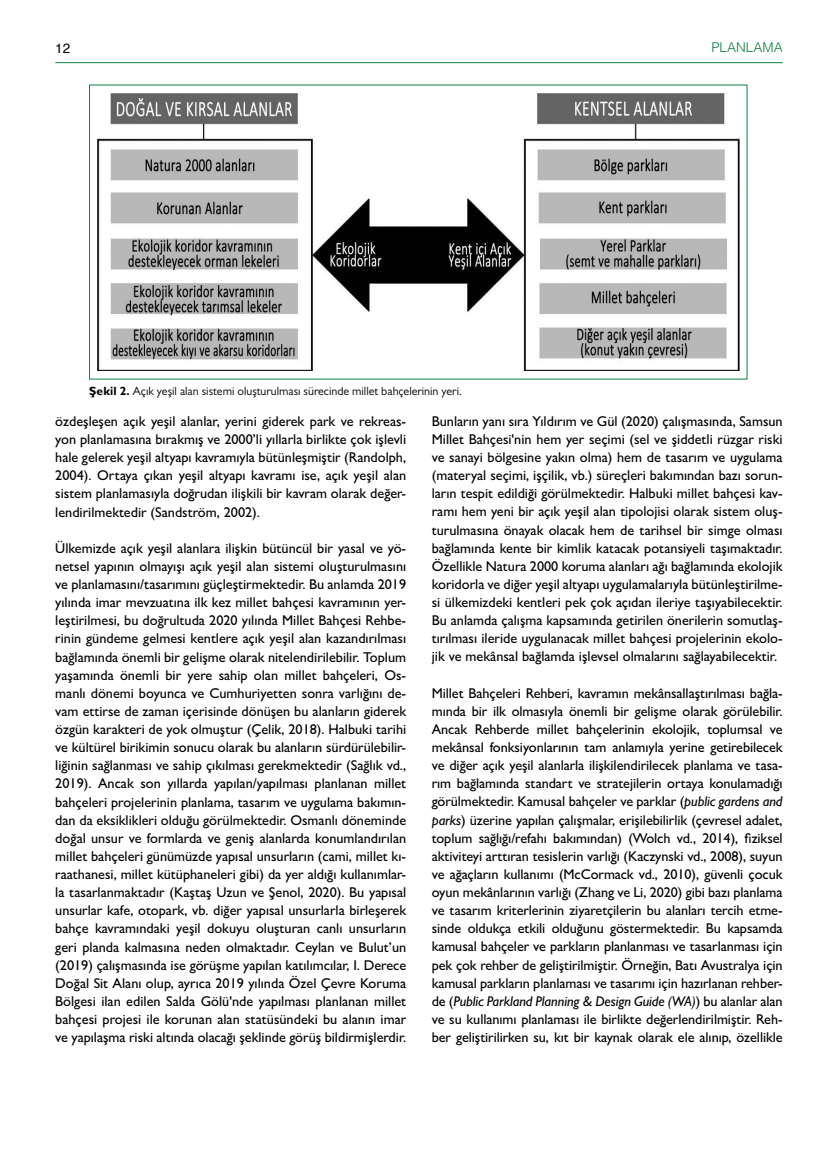
<style>
.page{position:relative;width:838px;height:1170px;background:#fff}
.page>*{position:absolute;margin:0;border:0;box-sizing:border-box;transform-origin:0 0}
.t1{font:500 14.25px/18.1px "Gill Sans MT Pro";color:#000;text-align:justify}
.t2{font:300 13.5px "Helvetica";color:#0f8140}
.t3{font:13.5px "Helvetica";color:#000}
.t4{font:12px "Gill Sans MT Pro";color:#000}
.s1{font-weight:700}
.s2{font-style:italic}
</style>
<div class="page">
<hr style="left:55px;top:62px;width:727px;height:1px;background:#0f8140">
<img style="left:97px;top:93px;width:642px;height:278px">
<p class="t3" style="left:55px;top:37px;width:17px">12</p>
<p class="t2" style="left:711px;top:36px;width:73px">PLANLAMA</p>
<p class="t4" style="left:89px;top:384px;width:374px"><span class="s1">Şekil 2.</span> Açık yeşil alan sistemi oluşturulması sürecinde millet bahçelerinin yeri.</p>
<p class="t1" style="left:55px;top:412px;width:352px">özdeşleşen açık yeşil alanlar, yerini giderek park ve rekreas&shy;yon planlamasına bırakmış ve 2000’li yıllarla birlikte çok işlevli hale gelerek yeşil altyapı kavramıyla bütünleşmiştir (Randolph, 2004). Ortaya çıkan yeşil altyapı kavramı ise, açık yeşil alan sistem planlamasıyla doğrudan ilişkili bir kavram olarak değer&shy;lendirilmektedir (Sandström, 2002).</p>
<p class="t1" style="left:55px;top:539px;width:352px">Ülkemizde açık yeşil alanlara ilişkin bütüncül bir yasal ve yö&shy;netsel yapının olmayışı açık yeşil alan sistemi oluşturulmasını ve planlamasını/tasarımını güçleştirmektedir. Bu anlamda 2019 yılında imar mevzuatına ilk kez millet bahçesi kavramının yer&shy;leştirilmesi, bu doğrultuda 2020 yılında Millet Bahçesi Rehbe&shy;rinin gündeme gelmesi kentlere açık yeşil alan kazandırılması bağlamında önemli bir gelişme olarak nitelendirilebilir. Toplum yaşamında önemli bir yere sahip olan millet bahçeleri, Os&shy;manlı dönemi boyunca ve Cumhuriyetten sonra varlığını de&shy;vam ettirse de zaman içerisinde dönüşen bu alanların giderek özgün karakteri de yok olmuştur (Çelik, 2018). Halbuki tarihi ve kültürel birikimin sonucu olarak bu alanların sürdürülebilir&shy;liğinin sağlanması ve sahip çıkılması gerekmektedir (Sağlık vd., 2019). Ancak son yıllarda yapılan/yapılması planlanan millet bahçeleri projelerinin planlama, tasarım ve uygulama bakımın&shy;dan da eksiklikleri olduğu görülmektedir. Osmanlı döneminde doğal unsur ve formlarda ve geniş alanlarda konumlandırılan millet bahçeleri günümüzde yapısal unsurların (cami, millet kı&shy;raathanesi, millet kütüphaneleri gibi) da yer aldığı kullanımlar&shy;la tasarlanmaktadır (Kaştaş Uzun ve Şenol, 2020). Bu yapısal unsurlar kafe, otopark, vb. diğer yapısal unsurlarla birleşerek bahçe kavramındaki yeşil dokuyu oluşturan canlı unsurların geri planda kalmasına neden olmaktadır. Ceylan ve Bulut’un (2019) çalışmasında ise görüşme yapılan katılımcılar, I. Derece Doğal Sit Alanı olup, ayrıca 2019 yılında Özel Çevre Koruma Bölgesi ilan edilen Salda Gölü'nde yapılması planlanan millet bahçesi projesi ile korunan alan statüsündeki bu alanın imar ve yapılaşma riski altında olacağı şeklinde görüş bildirmişlerdir.</p>
<p class="t1" style="left:432px;top:412px;width:352px">Bunların yanı sıra Yıldırım ve Gül (2020) çalışmasında, Samsun Millet Bahçesi'nin hem yer seçimi (sel ve şiddetli rüzgar riski ve sanayi bölgesine yakın olma) hem de tasarım ve uygulama (materyal seçimi, işçilik, vb.) süreçleri bakımından bazı sorun&shy;ların tespit edildiği görülmektedir. Halbuki millet bahçesi kav&shy;ramı hem yeni bir açık yeşil alan tipolojisi olarak sistem oluş&shy;turulmasına önayak olacak hem de tarihsel bir simge olması bağlamında kente bir kimlik katacak potansiyeli taşımaktadır.<br>Özellikle Natura 2000 koruma alanları ağı bağlamında ekolojik koridorla ve diğer yeşil altyapı uygulamalarıyla bütünleştirilme&shy;si ülkemizdeki kentleri pek çok açıdan ileriye taşıyabilecektir.<br>Bu anlamda çalışma kapsamında getirilen önerilerin somutlaş&shy;tırılması ileride uygulanacak millet bahçesi projelerinin ekolo&shy;jik ve mekânsal bağlamda işlevsel olmalarını sağlayabilecektir.</p>
<p class="t1" style="left:432px;top:683px;width:352px">Millet Bahçeleri Rehberi, kavramın mekânsallaştırılması bağla&shy;mında bir ilk olmasıyla önemli bir gelişme olarak görülebilir.<br>Ancak Rehberde millet bahçelerinin ekolojik, toplumsal ve mekânsal fonksiyonlarının tam anlamıyla yerine getirebilecek ve diğer açık yeşil alanlarla ilişkilendirilecek planlama ve tasa&shy;rım bağlamında standart ve stratejilerin ortaya konulamadığı görülmektedir. Kamusal bahçeler ve parklar (<span class="s2">public gardens and parks</span>) üzerine yapılan çalışmalar, erişilebilirlik (çevresel adalet, toplum sağlığı/refahı bakımından) (Wolch vd., 2014), fiziksel aktiviteyi arttıran tesislerin varlığı (Kaczynski vd., 2008), suyun ve ağaçların kullanımı (McCormack vd., 2010), güvenli çocuk oyun mekânlarının varlığı (Zhang ve Li, 2020) gibi bazı planlama ve tasarım kriterlerinin ziyaretçilerin bu alanları tercih etme&shy;sinde oldukça etkili olduğunu göstermektedir. Bu kapsamda kamusal bahçeler ve parkların planlanması ve tasarlanması için pek çok rehber de geliştirilmiştir. Örneğin, Batı Avustralya için kamusal parkların planlaması ve tasarımı için hazırlanan rehber&shy;de (<span class="s2">Public Parkland Planning &amp; Design Guide (WA)</span>) bu alanlar alan ve su kullanımı planlaması ile birlikte değerlendirilmiştir. Reh&shy;ber geliştirilirken su, kıt bir kaynak olarak ele alınıp, özellikle</p>
</div>
